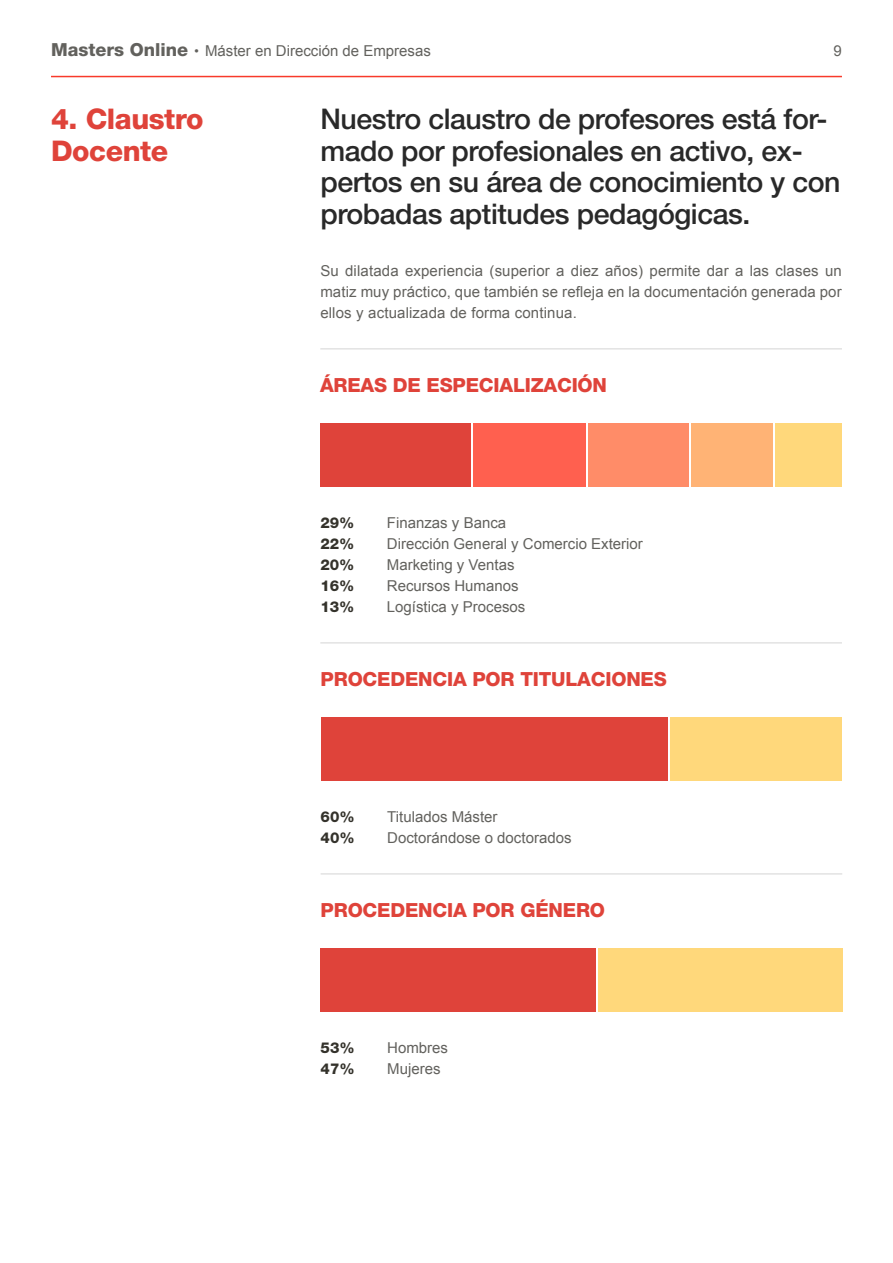
<style>
.page{position:relative;width:893px;height:1263px;background:#fff}
.page>*{position:absolute;margin:0;border:0;box-sizing:border-box;transform-origin:0 0}
.t1{font:500 28.5px/31.5px "Helvetica Neue LT Std";letter-spacing:-.015em;color:#292929}
.t2{font:800 28.5px/31.5px "Helvetica Neue LT Std";letter-spacing:-.015em;color:#df433a}
.t3{font:800 19.5px "Helvetica Neue LT Std";letter-spacing:-.01em;color:#df433a}
.t4{font:15px/21px "Arial";color:#62615d}
.t5{font:800 15px/21px "Helvetica Neue LT Std";letter-spacing:-.005em;color:#34322b}
.s1{font-family:"Helvetica Neue LT Std";font-weight:800;font-size:18px}
</style>
<div class="page">
<hr style="left:51px;top:76px;width:791px;height:1px;background:#f83a2b">
<hr style="left:320px;top:348px;width:522px;height:2px;background:#e2e2e2">
<hr style="left:320px;top:642px;width:522px;height:2px;background:#e2e2e2">
<hr style="left:321px;top:873px;width:521px;height:2px;background:#e2e2e2">
<div style="left:320px;top:423px;width:152px;height:63px;background:#df433a"></div>
<div style="left:472px;top:423px;width:114px;height:63px;background:#ff604f"></div>
<div style="left:586px;top:423px;width:105px;height:63px;background:#ff8c68"></div>
<div style="left:691px;top:423px;width:83px;height:63px;background:#ffb375"></div>
<div style="left:774px;top:423px;width:68px;height:63px;background:#ffd87b"></div>
<hr style="left:471px;top:423px;width:2px;height:63px;background:#fff">
<hr style="left:586px;top:423px;width:2px;height:63px;background:#fff">
<hr style="left:690px;top:423px;width:1px;height:63px;background:#fff">
<hr style="left:773px;top:423px;width:1px;height:63px;background:#fff">
<div style="left:668px;top:717px;width:174px;height:63px;background:#ffd87b"></div>
<div style="left:321px;top:717px;width:347px;height:63px;background:#df433a"></div>
<hr style="left:668px;top:717px;width:2px;height:63px;background:#fff">
<div style="left:321px;top:948px;width:276px;height:63px;background:#df433a"></div>
<div style="left:597px;top:948px;width:245px;height:63px;background:#ffd87b"></div>
<hr style="left:596px;top:948px;width:2px;height:63px;background:#fff">
<p class="t4" style="left:51px;top:40px;width:381px"><span class="s1">Masters Online ·</span> Máster en Dirección de Empresas</p>
<p class="t4" style="left:834px;top:40px;width:10px">9</p>
<h1 class="t2" style="left:51px;top:103px;width:144px">4. Claustro<br>Docente</h1>
<h1 class="t1" style="left:320px;top:103px;width:522px">Nuestro claustro de profesores está for&shy;mado por profesionales en activo, ex&shy;pertos en su área de conocimiento y con probadas aptitudes pedagógicas.</h1>
<p class="t4" style="left:320px;top:260px;width:523px;text-align:justify">Su dilatada experiencia (superior a diez años) permite dar a las clases un matiz muy práctico, que también se refleja en la documentación generada por ellos y actualizada de forma continua.</p>
<h2 class="t3" style="left:320px;top:373px;width:288px">ÁREAS DE ESPECIALIZACIÓN</h2>
<p class="t5" style="left:320px;top:512px;width:36px;text-align:justify">29% 22% 20% 16% 13%</p>
<p class="t4" style="left:387px;top:512px;width:257px">Finanzas y Banca<br>Dirección General y Comercio Exterior<br>Marketing y Ventas<br>Recursos Humanos<br>Logística y Procesos</p>
<h2 class="t3" style="left:321px;top:667px;width:348px">PROCEDENCIA POR TITULACIONES</h2>
<p class="t5" style="left:321px;top:806px;width:36px">60%<br>40%</p>
<p class="t4" style="left:387px;top:806px;width:186px">Titulados Máster<br>Doctorándose o doctorados</p>
<h2 class="t3" style="left:321px;top:898px;width:286px">PROCEDENCIA POR GÉNERO</h2>
<p class="t5" style="left:321px;top:1037px;width:36px">53%<br>47%</p>
<p class="t4" style="left:387px;top:1037px;width:62px">Hombres<br>Mujeres</p>
</div>
